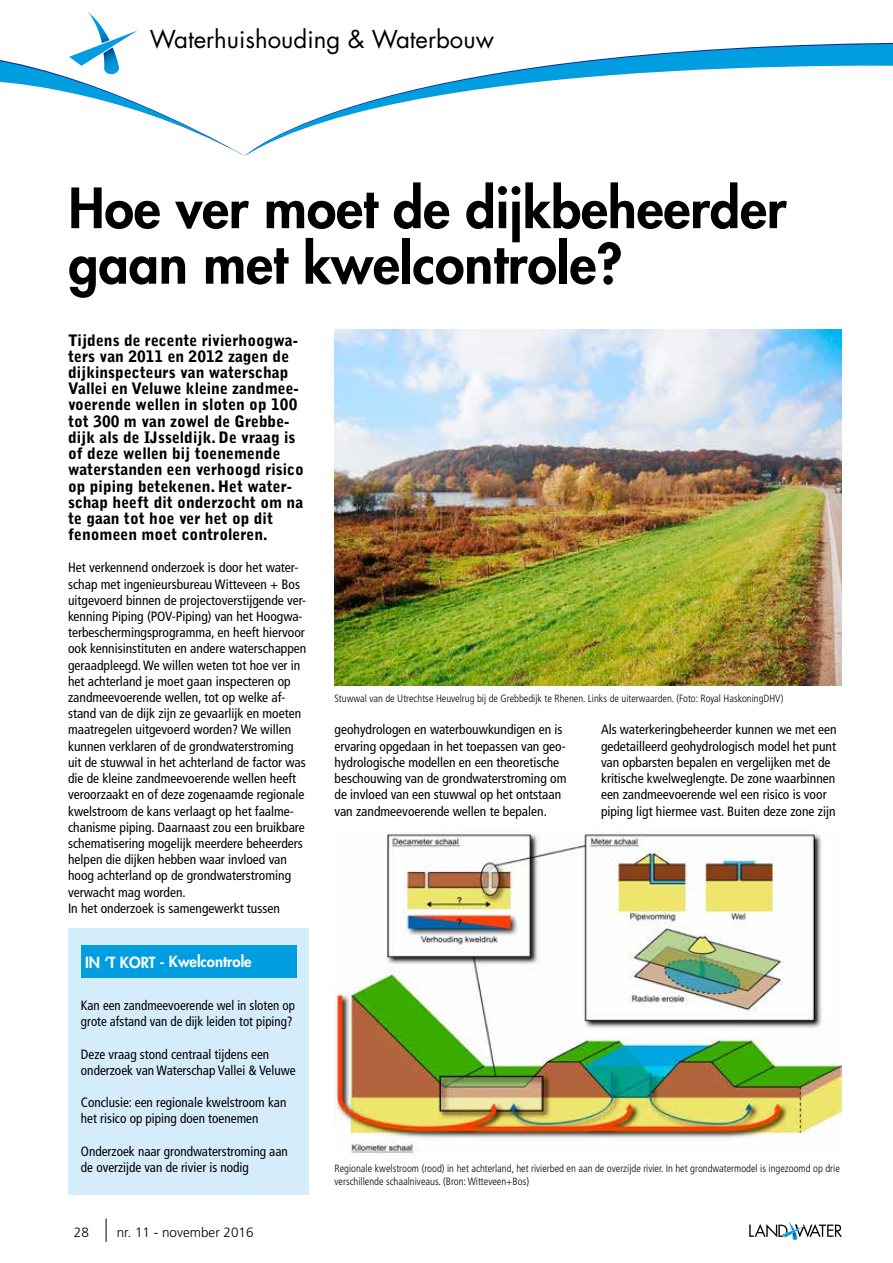
<style>
.page{position:relative;width:893px;height:1263px;background:#fff}
.page>*{position:absolute;margin:0;border:0;box-sizing:border-box;transform-origin:0 0}
.t1{font:800 54px/55.5px "Futura Std";color:#000}
.t2{font:24px "Futura Std";color:#000}
.t3{font:900 15.75px/16.2px "Bell Gothic Std";color:#000}
.t4{font:800 15px "Futura Std";color:#fff}
.t5{font:condensed 13.5px/16.2px "Frutiger LT Std";color:#000}
.t6{font:condensed 13.5px/16.2px "Frutiger LT Std";color:#000;scale:.96 1}
.t7{font:300 13.5px "Frutiger LT Std";color:#000}
.t8{font:300 condensed 10.5px/13.5px "Frutiger LT Std";color:#000}
</style>
<div class="page">
<div style="left:68px;top:929px;width:241px;height:266px;background:#d5edfa"></div>
<div style="left:81px;top:945px;width:215px;height:32px;background:#009ee0"></div>
<svg style="left:245px;top:42px;width:648px;height:114px"></svg>
<svg style="left:0;top:12px;width:245px;height:144px"></svg>
<svg style="left:749px;top:1221px;width:93px;height:19px"></svg>
<svg style="left:106px;top:1218px;width:1px;height:24px"></svg>
<img style="left:334px;top:329px;width:508px;height:357px">
<img style="left:334px;top:832px;width:508px;height:322px">
<h2 class="t2" style="left:150px;top:24px;width:346px">Waterhuishouding &amp; Waterbouw</h2>
<h1 class="t1" style="left:68px;top:180px;width:720px">Hoe ver moet de dijkbeheerder gaan met kwelcontrole?</h1>
<p class="t3" style="left:68px;top:332px;width:237px">Tijdens de recente rivierhoogwa&shy;ters van 2011 en 2012 zagen de dijkinspecteurs van waterschap<br>Vallei en Veluwe kleine zandmee&shy;voerende wellen in sloten op 100 tot 300 m van zowel de Grebbe&shy;dijk als de IJsseldijk. De vraag is of deze wellen bij toenemende waterstanden een verhoogd risico op piping betekenen. Het water&shy;schap heeft dit onderzocht om na te gaan tot hoe ver het op dit fenomeen moet controleren.</p>
<p class="t5" style="left:68px;top:560px;width:240px">Het verkennend onderzoek is door het water&shy;schap met ingenieursbureau Witteveen + Bos uitgevoerd binnen de projectoverstijgende ver&shy;kenning Piping (POV-Piping) van het Hoogwa&shy;terbeschermingsprogramma, en heeft hiervoor ook kennisinstituten en andere waterschappen geraadpleegd. We willen weten tot hoe ver in het achterland je moet gaan inspecteren op zandmeevoerende wellen, tot op welke af&shy;stand van de dijk zijn ze gevaarlijk en moeten maatregelen uitgevoerd worden? We willen kunnen verklaren of de grondwaterstroming uit de stuwwal in het achterland de factor was die de kleine zandmeevoerende wellen heeft veroorzaakt en of deze zogenaamde regionale kwelstroom de kans verlaagt op het faalme&shy;chanisme piping. Daarnaast zou een bruikbare schematisering mogelijk meerdere beheerders helpen die dijken hebben waar invloed van hoog achterland op de grondwaterstroming verwacht mag worden.<br>In het onderzoek is samengewerkt tussen</p>
<p class="t8" style="left:334px;top:692px;width:450px">Stuwwal van de Utrechtse Heuvelrug bij de Grebbedijk te Rhenen. Links de uiterwaarden. (Foto: Royal HaskoningDHV)</p>
<p class="t5" style="left:334px;top:722px;width:233px">geohydrologen en waterbouwkundigen en is ervaring opgedaan in het toepassen van geo&shy;hydrologische modellen en een theoretische beschouwing van de grondwaterstroming om de invloed van een stuwwal op het ontstaan van zandmeevoerende wellen te bepalen.</p>
<p class="t5" style="left:601px;top:722px;width:237px">Als waterkeringbeheerder kunnen we met een gedetailleerd geohydrologisch model het punt van opbarsten bepalen en vergelijken met de kritische kwelweglengte. De zone waarbinnen een zandmeevoerende wel een risico is voor piping ligt hiermee vast. Buiten deze zone zijn</p>
<p class="t4" style="left:85px;top:952px;width:168px">IN ‘T KORT - Kwelcontrole</p>
<p class="t6" style="left:81px;top:997px;width:224px">Kan een zandmeevoerende wel in sloten op grote afstand van de dijk leiden tot piping?</p>
<p class="t5" style="left:81px;top:1046px;width:216px">Deze vraag stond centraal tijdens een onderzoek van Waterschap Vallei &amp; Veluwe</p>
<p class="t5" style="left:81px;top:1094px;width:207px">Conclusie: een regionale kwelstroom kan het risico op piping doen toenemen</p>
<p class="t5" style="left:81px;top:1143px;width:208px">Onderzoek naar grondwaterstroming aan de overzijde van de rivier is nodig</p>
<p class="t7" style="left:74px;top:1224px;width:17px">28</p>
<p class="t7" style="left:117px;top:1224px;width:138px">nr. 11 - november 2016</p>
<p class="t8" style="left:334px;top:1162px;width:507px">Regionale kwelstroom (rood) in het achterland, het rivierbed en aan de overzijde rivier. In het grondwatermodel is ingezoomd op drie verschillende schaalniveaus. (Bron: Witteveen+Bos)</p>
</div>
